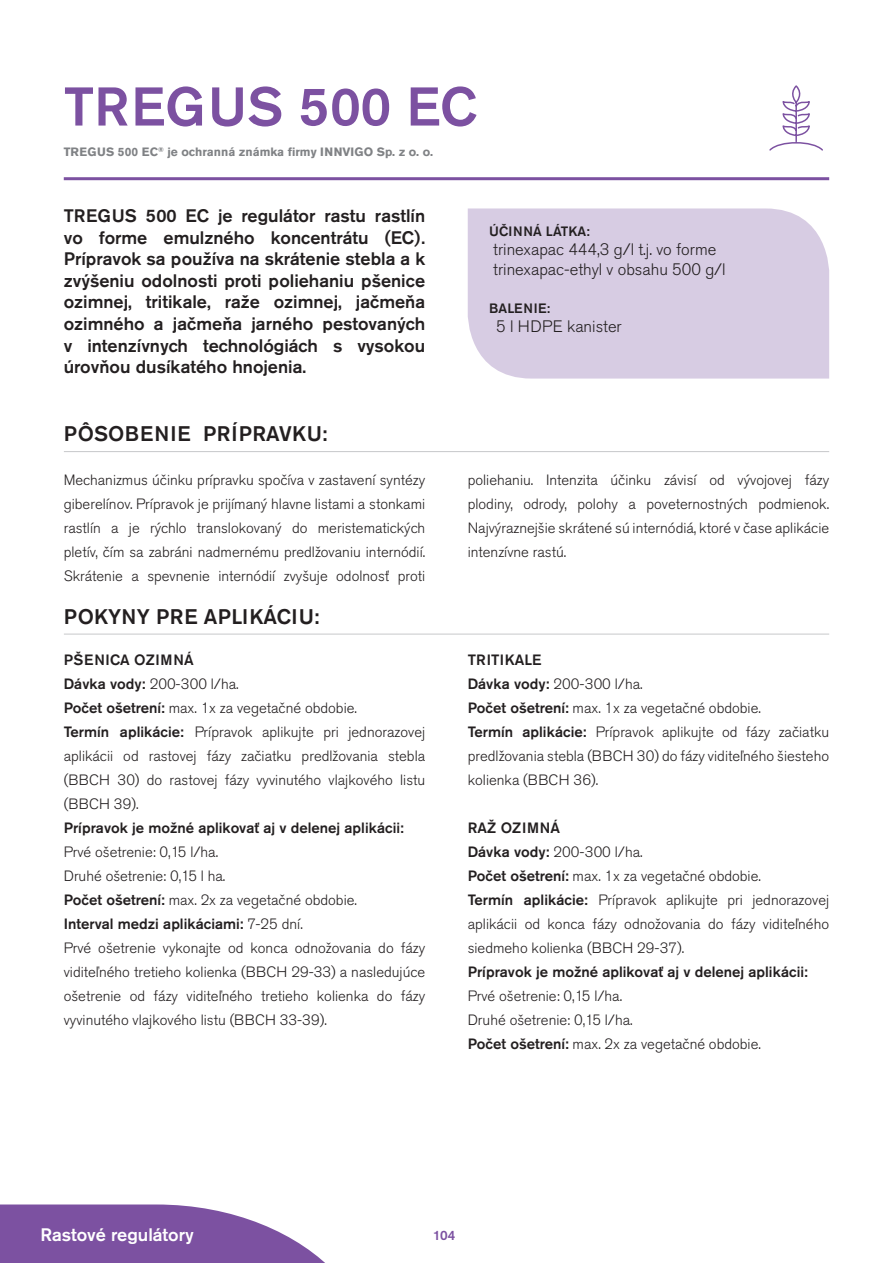
<style>
.page{position:relative;width:893px;height:1263px;background:#fff}
.page>*{position:absolute;margin:0;border:0;box-sizing:border-box;transform-origin:0 0}
.regulator_rastu_nadp{font:500 54px "Akzidenz Grotesk Pro";color:#7c51a1}
.podnadpis_bp_2018{font:500 21px "Akzidenz Grotesk Pro";letter-spacing:.03em;color:#231f20}
.podnadpis_bp_2018-2{font:500 21px "Akzidenz Grotesk Pro";letter-spacing:.01em;color:#231f20}
.predslov_bp_2018{font:500 18px/21.6px "Akzidenz Grotesk Pro";color:#231f20;text-align:justify}
.t1{font:500 18px "Akzidenz Grotesk Pro";color:#fff}
.ucinna_latka_2018{font:300 16.5px/19.8px "Akzidenz Grotesk Pro";color:#231f20}
.text_bp2018{font:300 14.85px/24px "Akzidenz Grotesk Pro";color:#231f20;text-align:justify}
.text_2021_bold_pred{font:300 14.85px "Akzidenz Grotesk Pro";color:#231f20}
.text_2021_bold_pred-2{font:500 14.85px "Akzidenz Grotesk Pro";color:#231f20}
.text_bp2018-2{font:500 14.85px "Akzidenz Grotesk Pro";letter-spacing:.01em;color:#231f20}
.text_bp2018-3{font:500 14.85px "Akzidenz Grotesk Pro";letter-spacing:.05em;color:#231f20}
.ucinna_latka_nadpis{font:500 13.5px "Akzidenz Grotesk Pro";letter-spacing:.01em;color:#231f20}
.ucinna_latka_nadpis-2{font:500 13.5px "Akzidenz Grotesk Pro";letter-spacing:.03em;color:#231f20}
.t2{font:500 13.5px "Akzidenz Grotesk Pro";color:#7c51a1}
.at_2018{font:700 12px "Akzidenz Grotesk Pro";color:#808285}
.s1{font-weight:500}
.s2{font-weight:300}
</style>
<div class="page">
<hr style="left:64px;top:451px;width:765px;height:1px;background:#c7c8ca">
<hr style="left:64px;top:634px;width:765px;height:1px;background:#c7c8ca">
<div style="left:468px;top:208px;width:361px;height:171px;background:#d7cce3"></div>
<hr style="left:64px;top:177px;width:765px;height:3px;background:#7c51a1">
<svg style="left:769px;top:85px;width:54px;height:66px"></svg>
<svg style="left:0;top:1204px;width:325px;height:59px"></svg>
<p class="regulator_rastu_nadp" style="left:64px;top:72px;width:415px">TREGUS 500 EC</p>
<p class="at_2018" style="left:64px;top:144px;width:371px">TREGUS 500 EC<sup>®</sup> je ochranná známka firmy INNVIGO Sp. z o. o.</p>
<p class="predslov_bp_2018" style="left:64px;top:205px;width:363px">TREGUS 500 EC je regulátor rastu rastlín vo forme emulzného koncentrátu (EC).<br>Prípravok sa používa na skrátenie stebla a k zvýšeniu odolnosti proti poliehaniu pšenice ozimnej, tritikale, raže ozimnej, jačmeňa ozimného a jačmeňa jarného pestovaných v intenzívnych technológiách s vysokou úrovňou dusíkatého hnojenia.</p>
<p class="ucinna_latka_nadpis" style="left:489px;top:222px;width:102px">ÚČINNÁ LÁTKA:</p>
<p class="ucinna_latka_2018" style="left:493px;top:240px;width:234px">trinexapac 444,3 g/l t.j. vo forme trinexapac-ethyl v obsahu 500 g/l</p>
<p class="ucinna_latka_nadpis-2" style="left:489px;top:299px;width:63px">BALENIE:</p>
<p class="ucinna_latka_2018" style="left:496px;top:317px;width:127px">5 l HDPE kanister</p>
<p class="podnadpis_bp_2018" style="left:64px;top:420px;width:265px">PÔSOBENIE PRÍPRAVKU:</p>
<p class="text_bp2018" style="left:64px;top:468px;width:363px">Mechanizmus účinku prípravku spočíva v zastavení syntézy giberelínov. Prípravok je prijímaný hlavne listami a stonkami rastlín a je rýchlo translokovaný do meristematických pletív, čím sa zabráni nadmernému predlžovaniu internódií.<br>Skrátenie a spevnenie internódií zvyšuje odolnosť proti</p>
<p class="text_bp2018" style="left:468px;top:468px;width:363px">poliehaniu. Intenzita účinku závisí od vývojovej fázy plodiny, odrody, polohy a poveternostných podmienok.<br>Najvýraznejšie skrátené sú internódiá, ktoré v čase aplikácie intenzívne rastú.</p>
<p class="podnadpis_bp_2018-2" style="left:64px;top:603px;width:257px">POKYNY PRE APLIKÁCIU:</p>
<p class="text_bp2018-3" style="left:64px;top:650px;width:131px">PŠENICA OZIMNÁ</p>
<p class="text_2021_bold_pred" style="left:64px;top:674px;width:176px"><span class="s1">Dávka vody:</span> 200-300 l/ha.</p>
<p class="text_2021_bold_pred" style="left:64px;top:698px;width:295px"><span class="s1">Počet ošetrení:</span> max. 1x za vegetačné obdobie.</p>
<p class="text_bp2018" style="left:64px;top:720px;width:363px"><span class="s1">Termín aplikácie:</span> Prípravok aplikujte pri jednorazovej aplikácii od rastovej fázy začiatku predlžovania stebla (BBCH 30) do rastovej fázy vyvinutého vlajkového listu (BBCH 39).</p>
<p class="text_2021_bold_pred-2" style="left:64px;top:818px;width:342px">Prípravok je možné aplikovať aj v delenej aplikácii:</p>
<p class="text_2021_bold_pred" style="left:64px;top:842px;width:156px">Prvé ošetrenie: 0,15 l/ha.</p>
<p class="text_2021_bold_pred" style="left:64px;top:866px;width:163px">Druhé ošetrenie: 0,15 l ha.</p>
<p class="text_2021_bold_pred" style="left:64px;top:890px;width:295px"><span class="s1">Počet ošetrení:</span> max. 2x za vegetačné obdobie.</p>
<p class="text_2021_bold_pred-2" style="left:64px;top:914px;width:241px">Interval medzi aplikáciami: <span class="s2">7-25 dní.</span></p>
<p class="text_bp2018" style="left:64px;top:936px;width:363px">Prvé ošetrenie vykonajte od konca odnožovania do fázy viditeľného tretieho kolienka (BBCH 29-33) a nasledujúce ošetrenie od fázy viditeľného tretieho kolienka do fázy vyvinutého vlajkového listu (BBCH 33-39).</p>
<p class="text_bp2018-2" style="left:468px;top:650px;width:75px">TRITIKALE</p>
<p class="text_2021_bold_pred" style="left:468px;top:674px;width:176px"><span class="s1">Dávka vody:</span> 200-300 l/ha.</p>
<p class="text_2021_bold_pred" style="left:468px;top:698px;width:295px"><span class="s1">Počet ošetrení:</span> max. 1x za vegetačné obdobie.</p>
<p class="text_bp2018" style="left:468px;top:720px;width:363px"><span class="s1">Termín aplikácie:</span> Prípravok aplikujte od fázy začiatku predlžovania stebla (BBCH 30) do fázy viditeľného šiesteho kolienka (BBCH 36).</p>
<p class="text_bp2018-2" style="left:468px;top:818px;width:94px">RAŽ OZIMNÁ</p>
<p class="text_2021_bold_pred" style="left:468px;top:842px;width:176px"><span class="s1">Dávka vody:</span> 200-300 l/ha.</p>
<p class="text_2021_bold_pred" style="left:468px;top:866px;width:295px"><span class="s1">Počet ošetrení:</span> max. 1x za vegetačné obdobie.</p>
<p class="text_bp2018" style="left:468px;top:888px;width:363px"><span class="s1">Termín aplikácie:</span> Prípravok aplikujte pri jednorazovej aplikácii od konca fázy odnožovania do fázy viditeľného siedmeho kolienka (BBCH 29-37).</p>
<p class="text_2021_bold_pred-2" style="left:468px;top:962px;width:342px">Prípravok je možné aplikovať aj v delenej aplikácii:</p>
<p class="text_2021_bold_pred" style="left:468px;top:986px;width:156px">Prvé ošetrenie: 0,15 l/ha.</p>
<p class="text_2021_bold_pred" style="left:468px;top:1010px;width:166px">Druhé ošetrenie: 0,15 l/ha.</p>
<p class="text_2021_bold_pred" style="left:468px;top:1034px;width:295px"><span class="s1">Počet ošetrení:</span> max. 2x za vegetačné obdobie.</p>
<p class="t1" style="left:40px;top:1222px;width:155px">Rastové regulátory</p>
<p class="t2" style="left:433px;top:1226px;width:24px">104</p>
</div>
